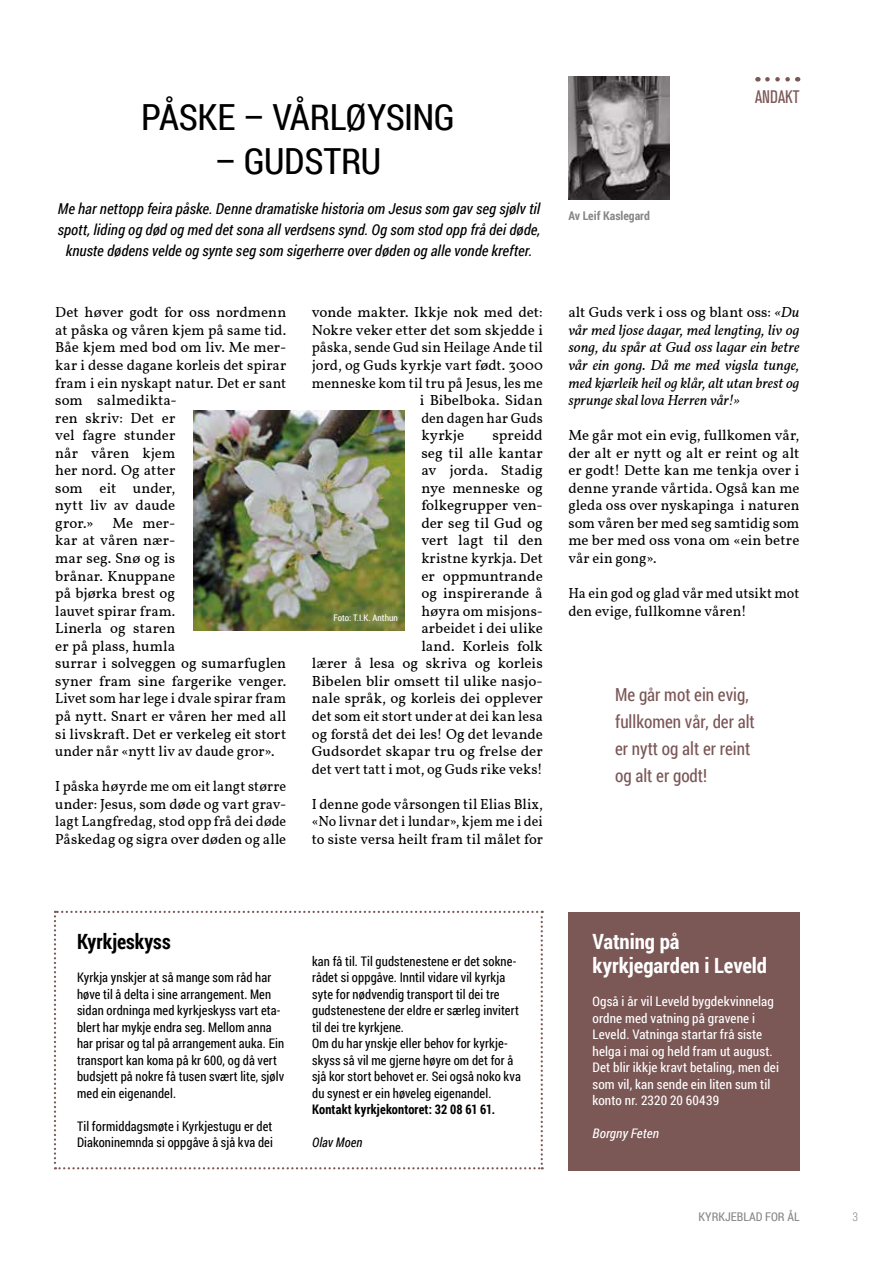
<style>
.page{position:relative;width:893px;height:1263px;background:#fff}
.page>*{position:absolute;margin:0;border:0;box-sizing:border-box;transform-origin:0 0}
.t1{font:36px "Roboto Condensed";letter-spacing:-.01em;color:#000}
.t2{font:700 21px/24px "Roboto Condensed";color:#fff}
.t3{font:700 21px "Roboto Condensed";color:#000;scale:.95 1}
.t4{font:18px/27px "Roboto Condensed";color:#7b5756;scale:.95 1}
.t5{font:condensed 18px "Akzidenz Grotesk BE";color:#7b5756}
.t6{font:italic 15px/21px "Roboto Condensed";letter-spacing:.005em;color:#000;text-align:center}
.t7{font:14.55px/17.5px "Vollkorn";color:#000}
.t8{font:14.55px/17.5px "Vollkorn";color:#000;text-align:right;scale:1.04 1}
.t9{font:italic 14.55px/17.5px "Vollkorn";color:#000;text-align:justify}
.t10{font:13.2px/16.5px "Roboto Condensed";letter-spacing:.01em;color:#000;scale:.95 1}
.t11{font:13.2px/16.5px "Roboto Condensed";letter-spacing:.01em;color:#fff}
.t12{font:700 13.2px "Roboto Condensed";letter-spacing:.01em;color:#000;scale:.95 1}
.t13{font:italic 13.2px "Roboto Condensed";letter-spacing:.005em;color:#fff}
.t14{font:italic 13.2px "Roboto Condensed";letter-spacing:.015em;color:#000;scale:.95 1}
.t15{font:700 12px "Roboto Condensed";color:#878787}
.t16{font:12px "Roboto Condensed";color:#878787}
.t17{font:300 12px "Roboto Condensed";color:#878787}
.t18{font:9px "Roboto Condensed";color:#fff}
.s1{font-style:normal}
</style>
<div class="page">
<svg style="left:54px;top:911px;width:489px;height:258px"></svg>
<svg style="left:767px;top:77px;width:31px;height:5px"></svg>
<div style="left:568px;top:912px;width:231px;height:259px;background:#7b5756"></div>
<svg style="left:568px;top:77px;width:102px;height:122px;background:#747071"></svg>
<img style="left:194px;top:410px;width:210px;height:221px">
<div style="left:320px;top:601px;width:91px;height:34px;background:#fff;opacity:.75"></div>
<h1 class="t1" style="left:141px;top:92px;width:315px">PÅSKE – VÅRLØYSING</h1>
<h1 class="t1" style="left:215px;top:136px;width:168px">– GUDSTRU</h1>
<p class="t6" style="left:58px;top:198px;width:484px">Me har nettopp feira påske. Denne dramatiske historia om Jesus som gav seg sjølv til spott, liding og død og med det sona all verdsens synd. Og som stod opp frå dei døde, knuste dødens velde og synte seg som sigerherre over døden og alle vonde krefter.</p>
<p class="t7" style="left:55px;top:304px;width:233px">Det høver godt for oss nordmenn at påska og våren kjem på same tid.<br>Båe kjem med bod om liv. Me mer&shy;kar i desse dagane korleis det spirar fram i ein nyskapt natur. Det er sant som salmedikta-<br>ren skriv: Det er<br>vel fagre stunder<br>når våren kjem<br>her nord. Og atter<br>som eit under,<br>nytt liv av daude<br>gror.»</p>
<p class="t7" style="left:55px;top:515px;width:233px;text-indent:57px">Me mer-<br>kar at våren nær-<br>mar seg. Snø og is<br>brånar. Knuppane<br>på bjørka brest og<br>lauvet spirar fram.<br>Linerla og staren<br>er på plass, humla<br>surrar i solveggen og sumarfuglen syner fram sine fargerike venger.<br>Livet som har lege i dvale spirar fram på nytt. Snart er våren her med all si livskraft. Det er verkeleg eit stort under når «nytt liv av daude gror».</p>
<p class="t7" style="left:55px;top:778px;width:233px;text-align:justify">I påska høyrde me om eit langt større under: Jesus, som døde og vart grav&shy;lagt Langfredag, stod opp frå dei døde Påskedag og sigra over døden og alle</p>
<p class="t8" style="left:312px;top:304px;width:224px">vonde makter. Ikkje nok med det:</p>
<p class="t7" style="left:312px;top:321px;width:233px">Nokre veker etter det som skjedde i</p>
<p class="t7" style="left:312px;top:339px;width:232px">påska, sende Gud sin Heilage Ande til</p>
<p class="t7" style="left:312px;top:357px;width:232px">jord, og Guds kyrkje vart født. 3000</p>
<p class="t7" style="left:312px;top:374px;width:233px">menneske kom til tru på Jesus, les me</p>
<p class="t8" style="left:420px;top:392px;width:120px">i Bibelboka. Sidan</p>
<p class="t7" style="left:421px;top:409px;width:123px">den dagen har Guds</p>
<p class="t8" style="left:421px;top:427px;width:43px">kyrkje</p>
<p class="t8" style="left:312px;top:427px;width:224px">spreidd<br>seg til alle kantar<br>av jorda. Stadig<br>nye menneske og<br>folkegrupper ven-<br>der seg til Gud og<br>vert lagt til den<br>kristne kyrkja. Det<br>er oppmuntrande<br>og inspirerande å<br>høyra om misjons-<br>arbeidet i dei ulike<br>land. Korleis folk<br>lærer å lesa og skriva og korleis<br>Bibelen blir omsett til ulike nasjo&shy;nale språk, og korleis dei opplever det som eit stort under at dei kan lesa og forstå det dei les! Og det levande<br>Gudsordet skapar tru og frelse der det vert tatt i mot, og Guds rike veks!</p>
<p class="t7" style="left:312px;top:795px;width:233px;text-align:justify">I denne gode vårsongen til Elias Blix, «No livnar det i lundar», kjem me i dei to siste versa heilt fram til målet for</p>
<p class="t18" style="left:333px;top:612px;width:66px">Foto: T.I.K. Anthun</p>
<p class="t15" style="left:568px;top:207px;width:83px">Av Leif Kaslegard</p>
<p class="t5" style="left:755px;top:87px;width:46px">ANDAKT</p>
<p class="t9" style="left:568px;top:304px;width:233px"><span class="s1">alt Guds verk i oss og blant oss:</span> «Du vår med ljose dagar, med lengting, liv og song, du spår at Gud oss lagar ein betre vår ein gong. Då me med vigsla tunge, med kjærleik heil og klår, alt utan brest og sprunge skal lova Herren vår!»</p>
<p class="t7" style="left:568px;top:427px;width:233px;text-align:justify">Me går mot ein evig, fullkomen vår, der alt er nytt og alt er reint og alt er godt! Dette kan me tenkja over i denne yrande vårtida. Også kan me gleda oss over nyskapinga i naturen som våren ber med seg samtidig som me ber med oss vona om «ein betre vår ein gong».</p>
<p class="t7" style="left:568px;top:585px;width:233px">Ha ein god og glad vår med utsikt mot den evige, fullkomne våren!</p>
<p class="t4" style="left:615px;top:681px;width:149px">Me går mot ein evig, fullkomen vår, der alt er nytt og alt er reint og alt er godt!</p>
<h2 class="t3" style="left:77px;top:927px;width:100px">Kyrkjeskyss</h2>
<p class="t10" style="left:77px;top:969px;width:220px">Kyrkja ynskjer at så mange som råd har høve til å delta i sine arrangement. Men sidan ordninga med kyrkjeskyss vart eta&shy;blert har mykje endra seg. Mellom anna har prisar og tal på arrangement auka. Ein transport kan koma på kr 600, og då vert budsjett på nokre få tusen svært lite, sjølv med ein eigenandel.</p>
<p class="t10" style="left:77px;top:1117px;width:208px">Til formiddagsmøte i Kyrkjestugu er det<br>Diakoninemnda si oppgåve å sjå kva dei</p>
<p class="t10" style="left:312px;top:952px;width:221px">kan få til. Til gudstenestene er det sokne&shy;rådet si oppgåve. Inntil vidare vil kyrkja syte for nødvendig transport til dei tre gudstenestene der eldre er særleg invitert til dei tre kyrkjene.<br>Om du har ynskje eller behov for kyrkje&shy;skyss så vil me gjerne høyre om det for å sjå kor stort behovet er. Sei også noko kva du synest er ein høveleg eigenandel.</p>
<p class="t12" style="left:312px;top:1100px;width:194px">Kontakt kyrkjekontoret: 32 08 61 61.</p>
<p class="t14" style="left:312px;top:1133px;width:54px">Olav Moen</p>
<h2 class="t2" style="left:592px;top:929px;width:176px">Vatning på kyrkjegarden i Leveld</h2>
<p class="t11" style="left:592px;top:993px;width:188px">Også i år vil Leveld bygdekvinnelag ordne med vatning på gravene i<br>Leveld. Vatninga startar frå siste helga i mai og held fram ut august.<br>Det blir ikkje kravt betaling, men dei som vil, kan sende ein liten sum til konto nr. 2320 20 60439</p>
<p class="t13" style="left:592px;top:1124px;width:68px">Borgny Feten</p>
<p class="t16" style="left:699px;top:1208px;width:102px">KYRKJEBLAD FOR ÅL</p>
<p class="t17" style="left:852px;top:1208px;width:7px">3</p>
</div>
